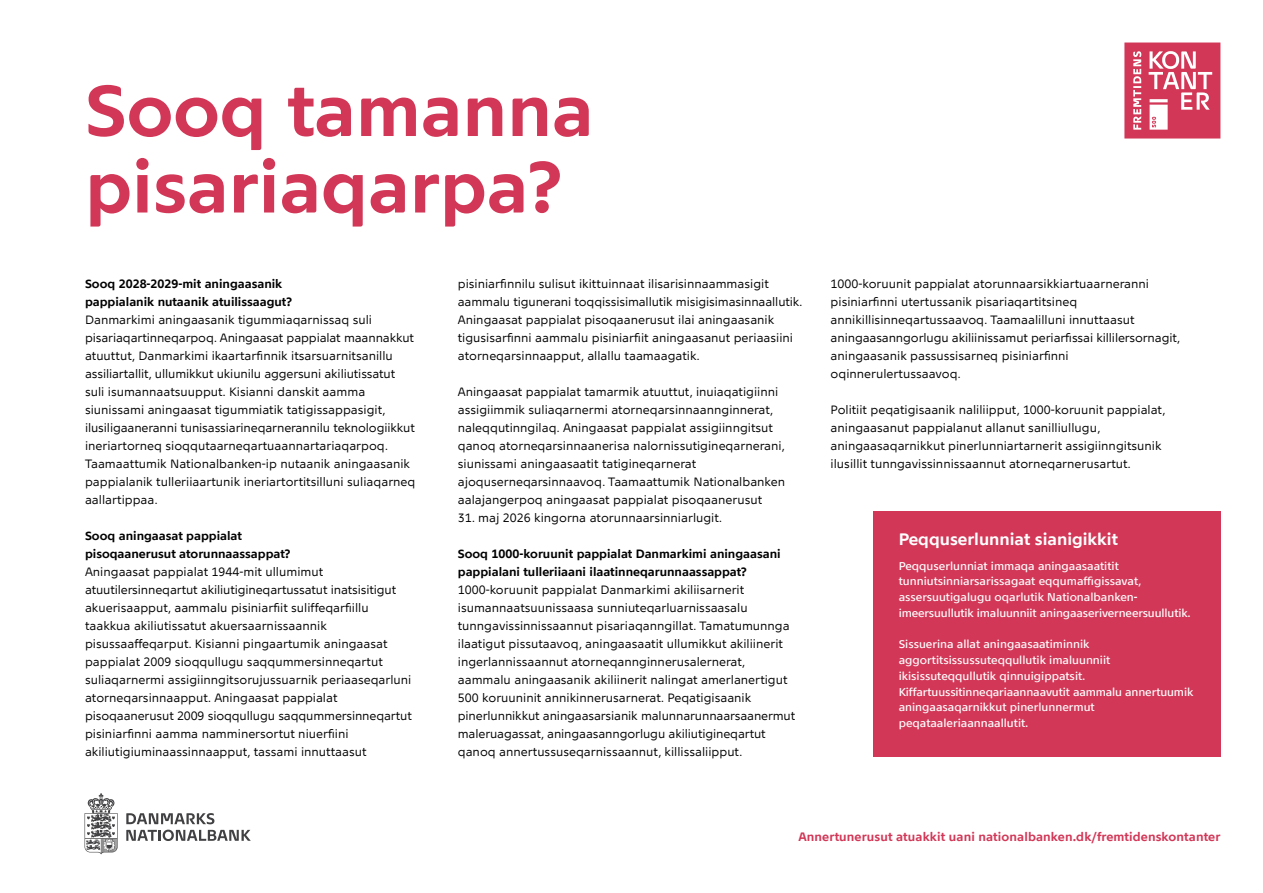
<style>
.page{position:relative;width:1263px;height:893px;background:#fff}
.page>*{position:absolute;margin:0;border:0;box-sizing:border-box;transform-origin:0 0}
.t1{font:700 72px/76.5px "Nationalbank";color:#d23757}
.Boks_rubrik{font:700 16.5px "Nationalbank";color:#fff}
.Brød{font:700 12.15px "Nationalbank";letter-spacing:.01em;color:#d23757}
.Brød-2{font:12px/18px "Nationalbank";color:#000}
.Mellemrubrik{font:700 12px/18px "Nationalbank";color:#000}
.Boks_brød{font:500 11.25px/15.8px "Nationalbank";color:#fff}
</style>
<div class="page">
<div style="left:873px;top:512px;width:347px;height:245px;background:#d23757"></div>
<svg style="left:126px;top:813px;width:88px;height:11px"></svg>
<svg style="left:126px;top:830px;width:125px;height:11px"></svg>
<svg style="left:85px;top:793px;width:33px;height:61px"></svg>
<svg style="left:1124px;top:43px;width:96px;height:96px;background:#db627b"></svg>
<p class="t1" style="left:85px;top:71px;width:510px">Sooq tamanna pisariaqarpa?</p>
<p class="Mellemrubrik" style="left:85px;top:275px;width:208px">Sooq 2028-2029-mit aningaasanik pappialanik nutaanik atuilissaagut?</p>
<p class="Brød-2" style="left:85px;top:311px;width:332px">Danmarkimi aningaasanik tigummiaqarnissaq suli pisariaqartinneqarpoq. Aningaasat pappialat maannakkut atuuttut, Danmarkimi ikaartarfinnik itsarsuarnitsanillu assiliartallit, ullumikkut ukiunilu aggersuni akiliutissatut suli isumannaatsuupput. Kisianni danskit aamma siunissami aningaasat tigummiatik tatigissappasigit, ilusiligaaneranni tunisassiarineqarnerannilu teknologiikkut ineriartorneq sioqqutaarneqartuaannartariaqarpoq.<br>Taamaattumik Nationalbanken-ip nutaanik aningaasanik pappialanik tulleriiaartunik ineriartortitsilluni suliaqarneq aallartippaa.</p>
<p class="Mellemrubrik" style="left:85px;top:527px;width:206px">Sooq aningaasat pappialat pisoqaanerusut atorunnaassappat?</p>
<p class="Brød-2" style="left:85px;top:563px;width:328px">Aningaasat pappialat 1944-mit ullumimut atuutilersinneqartut akiliutigineqartussatut inatsisitigut akuerisaapput, aammalu pisiniarfiit suliffeqarfiillu taakkua akiliutissatut akuersaarnissaannik pisussaaffeqarput. Kisianni pingaartumik aningaasat pappialat 2009 sioqqullugu saqqummersinneqartut suliaqarnermi assigiinngitsorujussuarnik periaaseqarluni atorneqarsinnaapput. Aningaasat pappialat pisoqaanerusut 2009 sioqqullugu saqqummersinneqartut pisiniarfinni aamma namminersortut niuerfiini akiliutigiuminaassinnaapput, tassami innuttaasut</p>
<p class="Brød-2" style="left:458px;top:275px;width:346px">pisiniarfinnilu sulisut ikittuinnaat ilisarisinnaammasigit aammalu tigunerani toqqissisimallutik misigisimasinnaallutik.<br>Aningaasat pappialat pisoqaanerusut ilai aningaasanik tigusisarfinni aammalu pisiniarfiit aningaasanut periaasiini atorneqarsinnaapput, allallu taamaagatik.</p>
<p class="Brød-2" style="left:458px;top:383px;width:329px">Aningaasat pappialat tamarmik atuuttut, inuiaqatigiinni assigiimmik suliaqarnermi atorneqarsinnaannginnerat, naleqqutinngilaq. Aningaasat pappialat assigiinngitsut qanoq atorneqarsinnaanerisa nalornissutigineqarnerani, siunissami aningaasaatit tatigineqarnerat ajoquserneqarsinnaavoq. Taamaattumik Nationalbanken aalajangerpoq aningaasat pappialat pisoqaanerusut</p>
<p class="Brød-2" style="left:458px;top:509px;width:266px">31. maj 2026 kingorna atorunnaarsinniarlugit.</p>
<p class="Mellemrubrik" style="left:458px;top:545px;width:324px">Sooq 1000-koruunit pappialat Danmarkimi aningaasani pappialani tulleriiaani ilaatinneqarunnaassappat?</p>
<p class="Brød-2" style="left:458px;top:581px;width:339px">1000-koruunit pappialat Danmarkimi akiliisarnerit isumannaatsuunissaasa sunniuteqarluarnissaasalu tunngavissinnissaannut pisariaqanngillat. Tamatumunnga ilaatigut pissutaavoq, aningaasaatit ullumikkut akiliinerit ingerlannissaannut atorneqannginnerusalernerat, aammalu aningaasanik akiliinerit nalingat amerlanertigut 500 koruuninit annikinnerusarnerat. Peqatigisaanik pinerlunnikkut aningaasarsianik malunnarunnaarsaanermut maleruagassat, aningaasanngorlugu akiliutigineqartut qanoq annertussuseqarnissaannut, killissaliipput.</p>
<p class="Brød-2" style="left:831px;top:275px;width:351px">1000-koruunit pappialat atorunnaarsikkiartuaarneranni pisiniarfinni utertussanik pisariaqartitsineq annikillisinneqartussaavoq. Taamaalilluni innuttaasut aningaasanngorlugu akiliinissamut periarfissai killilersornagit, aningaasanik passussisarneq pisiniarfinni oqinnerulertussaavoq.</p>
<p class="Brød-2" style="left:831px;top:401px;width:336px">Politiit peqatigisaanik naliliipput, 1000-koruunit pappialat, aningaasanut pappialanut allanut sanilliullugu, aningaasaqarnikkut pinerlunniartarnerit assigiinngitsunik ilusillit tunngavissinnissaannut atorneqarnerusartut.</p>
<p class="Boks_rubrik" style="left:899px;top:530px;width:221px">Peqquserlunniat sianigikkit</p>
<p class="Boks_brød" style="left:899px;top:558px;width:294px">Peqquserlunniat immaqa aningaasaatitit tunniutsinniarsarissagaat eqqumaffigissavat, assersuutigalugu oqarlutik Nationalbanken&shy;imeersuullutik imaluunniit aningaaseriverneersuullutik.</p>
<p class="Boks_brød" style="left:899px;top:636px;width:192px">Sissuerina allat aningaasaatiminnik</p>
<p class="Boks_brød" style="left:899px;top:652px;width:296px">aggortitsissussuteqqullutik imaluunniit ikisissuteqqullutik qinnuigippatsit.<br>Kiffartuussitinneqariaannaavutit aammalu annertuumik aningaasaqarnikkut pinerlunnermut peqataaleriaannaallutit.</p>
<p class="Brød" style="left:798px;top:829px;width:424px">Annertunerusut atuakkit uani nationalbanken.dk/fremtidenskontanter</p>
</div>
